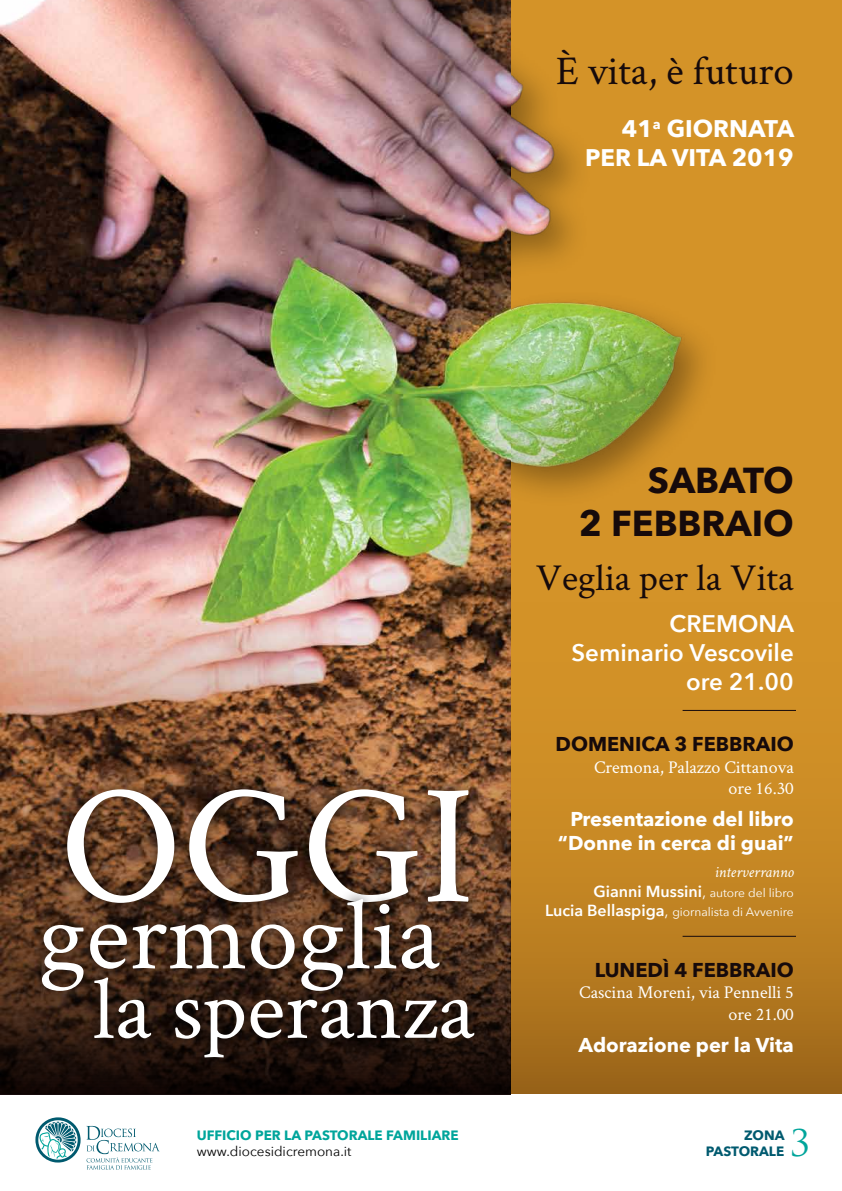
<style>
.page{position:relative;width:842px;height:1191px;background:#fff}
.page>*{position:absolute;margin:0;border:0;box-sizing:border-box;transform-origin:0 0}
.t1{font:171.6px "Crimson Text";color:#fff}
.t2{font:102.4px "Crimson Text";color:#fff}
.t3{font:89.1px "Crimson Text";color:#fff}
.t4{font:40.8px "Crimson Text";color:#160a0b}
.t5{font:38px "Crimson Text";color:#160a0b}
.t6{font:700 36px/43.2px "Avenir Next";color:#160a0b;text-align:right}
.t7{font:35.7px "Trajan Pro";color:#00a59b}
.t8{font:600 24px/28.8px "Avenir Next";color:#fff;text-align:right}
.t9{font:700 24px/28.8px "Avenir Next";color:#fff;text-align:right}
.t10{font:700 20px/24px "Avenir Next";color:#fff;text-align:right}
.t11{font:700 20px "Avenir Next";color:#160a0b}
.t12{font:18px/21.6px "Crimson Text";color:#fff;text-align:right}
.t13{font:italic 16px "Crimson Text";color:#fff}
.t14{font:700 13.5px "Avenir Next";color:#00a59b}
.t15{font:13.5px "Avenir Next";color:#000}
.t16{font:700 13.5px/16.2px "Avenir Next";color:#005a6f;text-align:right}
.t17{font:12px/19.2px "Avenir Next";color:#fff;text-align:right}
.s1{font-weight:600;font-size:16px}
.s2{font-size:16px}
</style>
<div class="page">
<div style="left:510px;top:0;width:332px;height:1094px;background:#d49328"></div>
<img style="left:510px;top:51px;width:173px;height:281px">
<img style="left:0;top:0;width:510px;height:332px">
<svg style="left:510px;top:332px;width:332px;height:762px"></svg>
<svg style="left:35px;top:1117px;width:125px;height:52px"></svg>
<img style="left:0;top:332px;width:510px;height:762px">
<div style="left:55px;top:777px;width:425px;height:138px;background:#000;opacity:.75"></div>
<div style="left:30px;top:887px;width:421px;height:116px;background:#000;opacity:.75"></div>
<div style="left:83px;top:966px;width:403px;height:104px;background:#000;opacity:.75"></div>
<hr style="left:683px;top:710px;width:113px;height:1px;background:#160a0b">
<hr style="left:683px;top:935px;width:113px;height:1px;background:#160a0b">
<h3 class="t4" style="left:556px;top:44px;width:239px">È vita, è futuro</h3>
<h3 class="t9" style="left:585px;top:114px;width:211px">41<sup>a</sup> GIORNATA<br>PER LA VITA 2019</h3>
<h1 class="t1" style="left:60px;top:729px;width:416px">OGGI</h1>
<h2 class="t2" style="left:39px;top:865px;width:403px">germoglia</h2>
<h3 class="t3" style="left:93px;top:948px;width:383px">la speranza</h3>
<p class="t14" style="left:197px;top:1123px;width:263px">UFFICIO PER LA PASTORALE FAMILIARE</p>
<p class="t15" style="left:197px;top:1139px;width:156px">www.diocesidicremona.it</p>
<h3 class="t6" style="left:579px;top:458px;width:216px">SABATO<br>2 FEBBRAIO</h3>
<h3 class="t5" style="left:536px;top:552px;width:260px">Veglia per la Vita</h3>
<h3 class="t8" style="left:571px;top:609px;width:224px">CREMONA<br>Seminario Vescovile ore 21.00</h3>
<p class="t11" style="left:556px;top:726px;width:240px">DOMENICA 3 FEBBRAIO</p>
<p class="t12" style="left:594px;top:755px;width:201px">Cremona, Palazzo Cittanova ore 16.30</p>
<p class="t10" style="left:558px;top:807px;width:237px">Presentazione del libro “Donne in cerca di guai”</p>
<p class="t13" style="left:714px;top:863px;width:81px">interverranno</p>
<p class="t17" style="left:545px;top:882px;width:250px"><span class="s1">Gianni Mussini</span><span class="s2">,</span> autore del libro<br><span class="s1">Lucia Bellaspiga</span><span class="s2">,</span> giornalista di Avvenire</p>
<p class="t11" style="left:595px;top:952px;width:200px">LUNEDÌ 4 FEBBRAIO</p>
<p class="t12" style="left:579px;top:981px;width:216px">Cascina Moreni, via Pennelli 5 ore 21.00</p>
<p class="t10" style="left:579px;top:1032px;width:217px">Adorazione per la Vita</p>
<p class="t16" style="left:706px;top:1126px;width:80px">ZONA<br>PASTORALE</p>
<h3 class="t7" style="left:790px;top:1120px;width:22px">3</h3>
</div>
